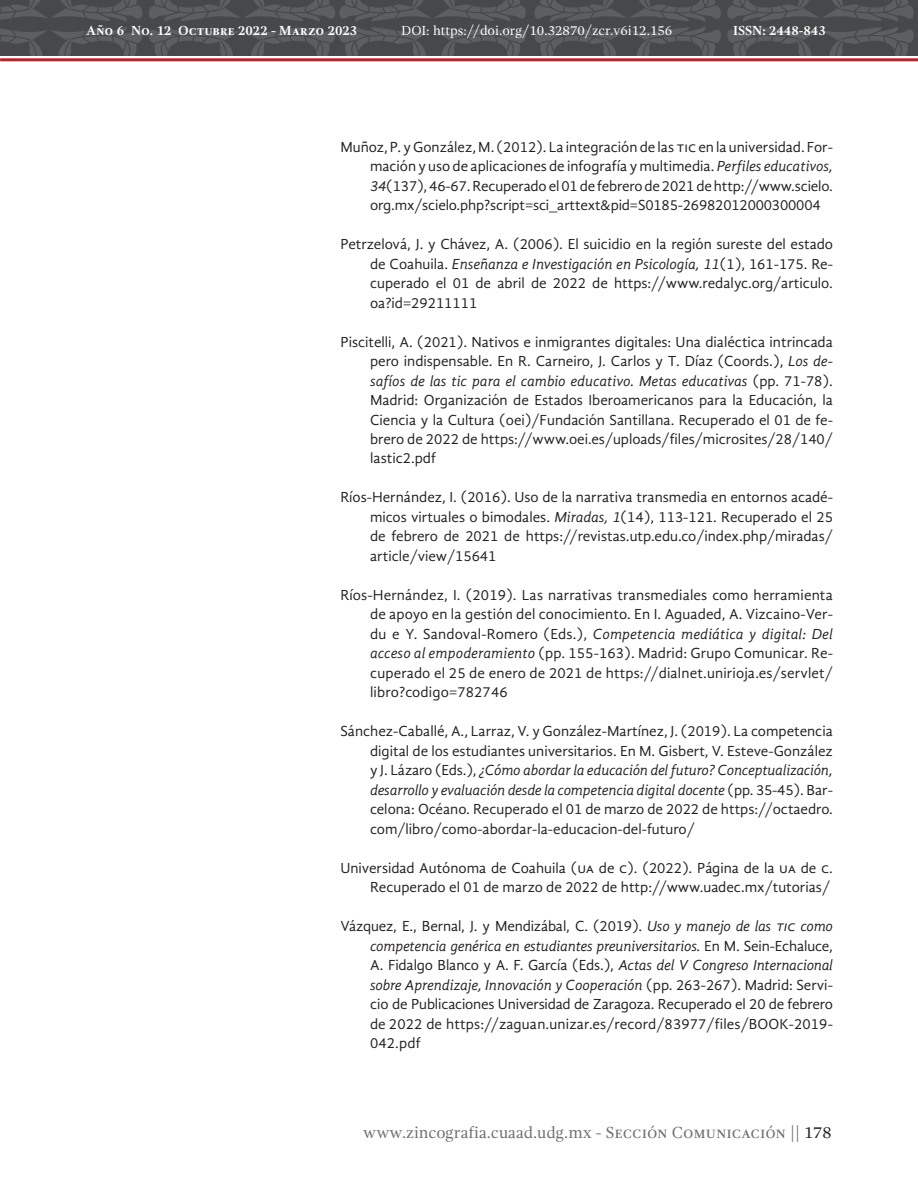
<style>
.page{position:relative;width:918px;height:1188px;background:#fff}
.page>*{position:absolute;margin:0;border:0;box-sizing:border-box;transform-origin:0 0}
.t1{font:16.5px "Gandhi Serif";color:#6c6d70}
.t2{font:15px/19.5px "Gandhi Sans";color:#231f20;text-align:justify}
.t3{font:700 13.5px "Gandhi Serif";color:#fff}
.t4{font:13.5px "Gandhi Serif";color:#fff}
.s1{font-style:italic}
.s2{color:#231f20}
</style>
<div class="page">
<hr style="left:0;top:58px;width:918px;height:3px;background:#be1d2c">
<svg style="left:0;top:0;width:527px;height:56px;background:#4e5052"></svg>
<svg style="left:533px;top:0;width:382px;height:56px;background:#4e5052"></svg>
<p class="t3" style="left:86px;top:23px;width:273px">Año 6 No. 12 Octubre 2022 - Marzo 2023</p>
<p class="t4" style="left:401px;top:23px;width:273px">DOI: https://doi.org/10.32870/zcr.v6i12.156</p>
<p class="t3" style="left:733px;top:23px;width:94px">ISSN: 2448-843</p>
<p class="t2" style="left:370px;top:137px;width:464px;text-indent:-30px">Muñoz, P. y González, M. (2012). La integración de las tic en la universidad. For&shy;mación y uso de aplicaciones de infografía y multimedia. <span class="s1">Perfiles educativos, 34</span>(137), 46-67. Recuperado el 01 de febrero de 2021 de http://www.scielo. org.mx/scielo.php?script=sci_arttext&amp;pid=S0185-26982012000300004</p>
<p class="t2" style="left:370px;top:234px;width:464px;text-indent:-30px">Petrzelová, J. y Chávez, A. (2006). El suicidio en la región sureste del estado de Coahuila. <span class="s1">Enseñanza e Investigación en Psicología, 11</span>(1), 161-175. Re&shy;cuperado el 01 de abril de 2022 de https://www.redalyc.org/articulo. oa?id=29211111</p>
<p class="t2" style="left:370px;top:332px;width:464px;text-indent:-30px">Piscitelli, A. (2021). Nativos e inmigrantes digitales: Una dialéctica intrincada pero indispensable. En R. Carneiro, J. Carlos y T. Díaz (Coords.), <span class="s1">Los de&shy;safíos de las tic para el cambio educativo. Metas educativas</span> (pp. 71-78).<br>Madrid: Organización de Estados Iberoamericanos para la Educación, la Ciencia y la Cultura (oei)/Fundación Santillana. Recuperado el 01 de fe&shy;brero de 2022 de https://www.oei.es/uploads/files/microsites/28/140/ lastic2.pdf</p>
<p class="t2" style="left:370px;top:488px;width:464px;text-indent:-30px">Ríos-Hernández, I. (2016). Uso de la narrativa transmedia en entornos acadé&shy;micos virtuales o bimodales. <span class="s1">Miradas, 1</span>(14), 113-121. Recuperado el 25 de febrero de 2021 de https://revistas.utp.edu.co/index.php/miradas/ article/view/15641</p>
<p class="t2" style="left:370px;top:585px;width:464px;text-indent:-30px">Ríos-Hernández, I. (2019). Las narrativas transmediales como herramienta de apoyo en la gestión del conocimiento. En I. Aguaded, A. Vizcaino-Ver&shy;du e Y. Sandoval-Romero (Eds.), <span class="s1">Competencia mediática y digital: Del acceso al empoderamiento</span> (pp. 155-163). Madrid: Grupo Comunicar. Re&shy;cuperado el 25 de enero de 2021 de https://dialnet.unirioja.es/servlet/ libro?codigo=782746</p>
<p class="t2" style="left:370px;top:722px;width:464px;text-indent:-30px">Sánchez-Caballé, A., Larraz, V. y González-Martínez, J. (2019). La competencia digital de los estudiantes universitarios. En M. Gisbert, V. Esteve-González y J. Lázaro (Eds.), <span class="s1">¿Cómo abordar la educación del futuro? Conceptualización, desarrollo y evaluación desde la competencia digital docente</span> (pp. 35-45). Bar&shy;celona: Océano. Recuperado el 01 de marzo de 2022 de https://octaedro. com/libro/como-abordar-la-educacion-del-futuro/</p>
<p class="t2" style="left:340px;top:858px;width:494px;text-align:right">Universidad Autónoma de Coahuila (ua de c). (2022). Página de la ua de c.<br>Recuperado el 01 de marzo de 2022 de http://www.uadec.mx/tutorias/</p>
<p class="t2" style="left:370px;top:917px;width:464px;text-indent:-30px">Vázquez, E., Bernal, J. y Mendizábal, C. (2019). <span class="s1">Uso y manejo de las tic como competencia genérica en estudiantes preuniversitarios.</span> En M. Sein-Echaluce, A. Fidalgo Blanco y A. F. García (Eds.), <span class="s1">Actas del V Congreso Internacional sobre Aprendizaje, Innovación y Cooperación</span> (pp. 263-267). Madrid: Servi&shy;cio de Publicaciones Universidad de Zaragoza. Recuperado el 20 de febrero de 2022 de https://zaguan.unizar.es/record/83977/files/BOOK-2019- 042.pdf</p>
<p class="t1" style="left:363px;top:1124px;width:470px">www.zincografia.cuaad.udg.mx - Sección Comunicación || <span class="s2">178</span></p>
</div>
